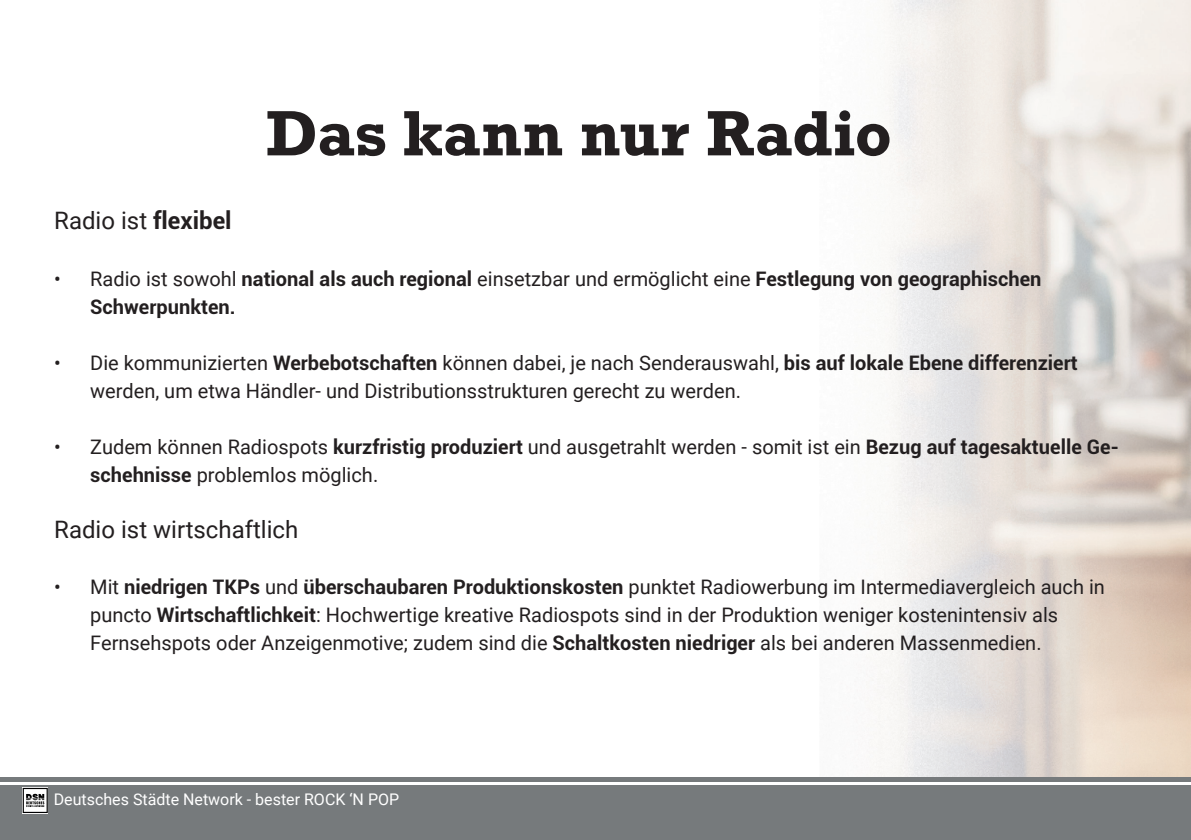
<style>
.page{position:relative;width:1191px;height:840px;background:#fff}
.page>*{position:absolute;margin:0;border:0;box-sizing:border-box;transform-origin:0 0}
.t1{font:700 60px "Rockwell";letter-spacing:.005em;color:#231f20}
.t2{font:24px "Roboto";color:#231f20}
.t3{font:20px/28px "Roboto";color:#231f20}
.t4{font:700 20px/28px "Roboto";color:#231f20}
.t5{font:16px "Roboto";color:#fff}
.s1{font-weight:700}
.s2{font-weight:400}
</style>
<div class="page">
<div style="left:0;top:777px;width:1191px;height:62px;background:#767a7c"></div>
<hr style="left:0;top:781px;width:1191px;height:3px;background:#fff">
<img style="left:23px;top:787px;width:25px;height:25px">
<img style="left:26px;top:793px;width:18px;height:10px">
<p class="t2" style="left:54px;top:204px;width:179px">Radio ist <span class="s1">flexibel</span></p>
<h1 class="t1" style="left:267px;top:95px;width:626px">Das kann nur Radio</h1>
<p class="t4" style="left:90px;top:263px;width:952px;text-indent:-36px"><span class="s2">• Radio ist sowohl</span> national als auch regional <span class="s2">einsetzbar und ermöglicht eine</span> Festlegung von geographischen<br>Schwerpunkten.</p>
<p class="t3" style="left:90px;top:347px;width:989px;text-indent:-36px">• Die kommunizierten <span class="s1">Werbebotschaften</span> können dabei, je nach Senderauswahl, <span class="s1">bis auf lokale Ebene differenziert </span>werden, um etwa Händler- und Distributionsstrukturen gerecht zu werden.</p>
<p class="t3" style="left:90px;top:431px;width:1030px;text-indent:-36px">• Zudem können Radiospots <span class="s1">kurzfristig produziert</span> und ausgetrahlt werden - somit ist ein <span class="s1">Bezug auf tagesaktuelle Ge&shy;schehnisse</span> problemlos möglich.</p>
<p class="t2" style="left:54px;top:512px;width:246px">Radio ist wirtschaftlich</p>
<p class="t3" style="left:90px;top:571px;width:1016px;text-indent:-36px">• Mit <span class="s1">niedrigen TKPs</span> und <span class="s1">überschaubaren Produktionskosten</span> punktet Radiowerbung im Intermediavergleich auch in puncto <span class="s1">Wirtschaftlichkeit</span>: Hochwertige kreative Radiospots sind in der Produktion weniger kostenintensiv als<br>Fernsehspots oder Anzeigenmotive; zudem sind die <span class="s1">Schaltkosten niedriger</span> als bei anderen Massenmedien.</p>
<p class="t5" style="left:54px;top:787px;width:347px">Deutsches Städte Network - bester ROCK ‘N POP</p>
</div>
